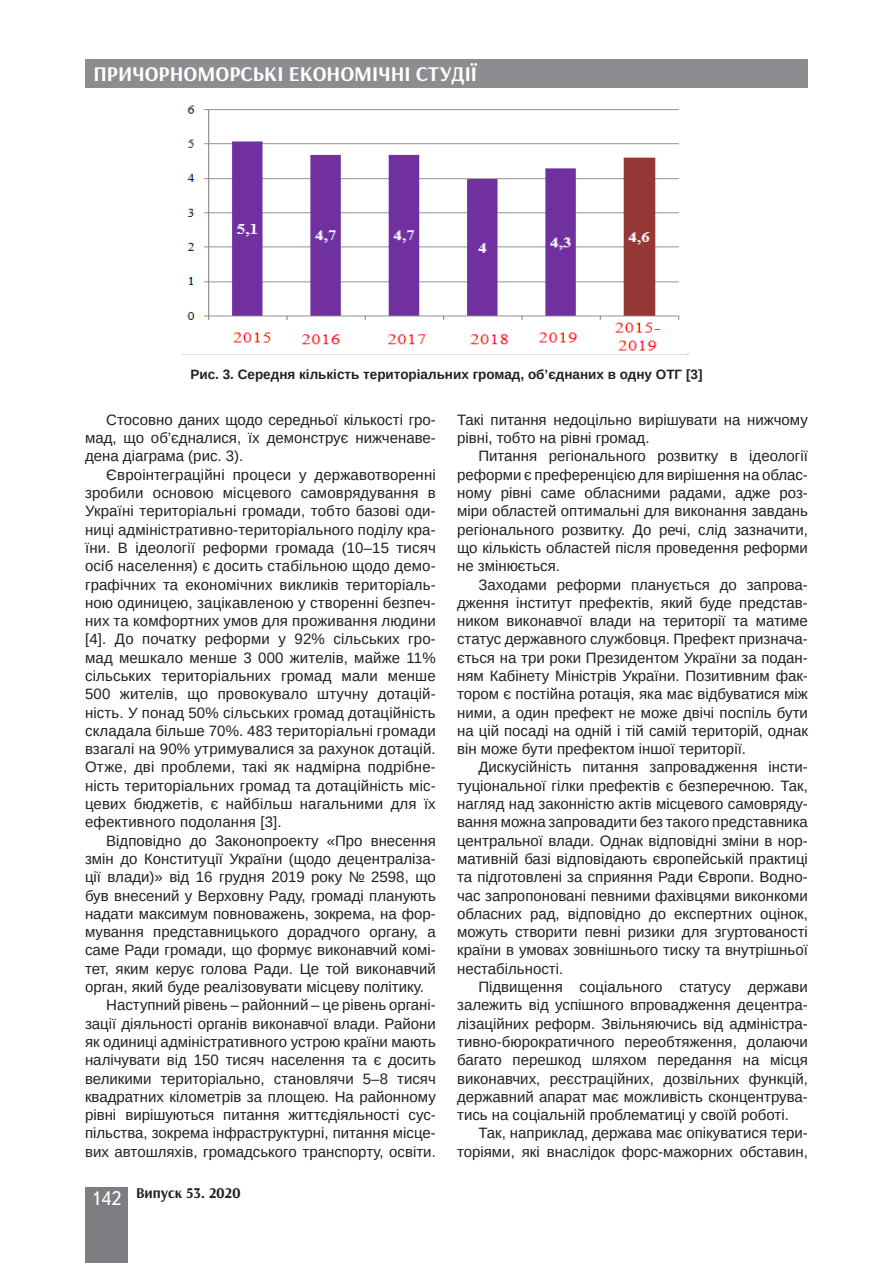
<style>
.page{position:relative;width:893px;height:1263px;background:#fff}
.page>*{position:absolute;margin:0;border:0;box-sizing:border-box;transform-origin:0 0}
.t1{font:700 21px "Arsenal";color:#fff}
.Текст_основной_G{font:15px/18.3px "Arimo";color:#231f20;text-align:justify}
.t2{font:700 15px "Arsenal";color:#231f20}
.Рисунок{font:700 13.5px "Arimo";color:#231f20}
.s1{font-family:"Ukrainian Text";font-weight:400;font-size:19.5px;color:#fff}
</style>
<div class="page">
<div style="left:85px;top:59px;width:723px;height:29px;background:#8b8d90"></div>
<div style="left:85px;top:1186px;width:43px;height:76px;background:#7c7e81"></div>
<img style="left:187px;top:105px;width:493px;height:246px">
<h1 class="t1" style="left:94px;top:61px;width:385px">ПРИЧОРНОМОРСЬКІ ЕКОНОМІЧНІ СТУДІЇ</h1>
<p class="Рисунок" style="left:190px;top:365px;width:514px">Рис. 3. Середня кількість територіальних громад, об’єднаних в одну ОТГ [3]</p>
<p class="Текст_основной_G" style="left:85px;top:411px;width:352px;text-indent:21px">Стосовно даних щодо середньої кількості гро&shy;мад, що об’єдналися, їх демонструє нижченаве&shy;дена діаграма (рис. 3).</p>
<p class="Текст_основной_G" style="left:85px;top:465px;width:352px;text-indent:21px">Євроінтеграційні процеси у державотворенні зробили основою місцевого самоврядування в Україні територіальні громади, тобто базові оди&shy;ниці адміністративно-територіального поділу кра&shy;їни. В ідеології реформи громада (10–15 тисяч осіб населення) є досить стабільною щодо демо&shy;графічних та економічних викликів територіаль&shy;ною одиницею, зацікавленою у створенні безпеч&shy;них та комфортних умов для проживання людини [4]. До початку реформи у 92% сільських гро&shy;мад мешкало менше 3 000 жителів, майже 11% сільських територіальних громад мали менше 500 жителів, що провокувало штучну дотацій&shy;ність. У понад 50% сільських громад дотаційність складала більше 70%. 483 територіальні громади взагалі на 90% утримувалися за рахунок дотацій.<br>Отже, дві проблеми, такі як надмірна подрібне&shy;ність територіальних громад та дотаційність міс&shy;цевих бюджетів, є найбільш нагальними для їх ефективного подолання [3].</p>
<p class="Текст_основной_G" style="left:85px;top:831px;width:352px;text-indent:21px">Відповідно до Законопроекту «Про внесення змін до Конституції України (щодо децентраліза&shy;ції влади)» від 16 грудня 2019 року № 2598, що був внесений у Верховну Раду, громаді планують надати максимум повноважень, зокрема, на фор&shy;мування представницького дорадчого органу, а саме Ради громади, що формує виконавчий комі&shy;тет, яким керує голова Ради. Це той виконавчий орган, який буде реалізовувати місцеву політику.</p>
<p class="Текст_основной_G" style="left:85px;top:996px;width:352px;text-indent:21px">Наступний рівень – районний – це рівень органі&shy;зації діяльності органів виконавчої влади. Райони як одиниці адміністративного устрою країни мають налічувати від 150 тисяч населення та є досить великими територіально, становлячи 5–8 тисяч квадратних кілометрів за площею. На районному рівні вирішуються питання життєдіяльності сус&shy;пільства, зокрема інфраструктурні, питання місце&shy;вих автошляхів, громадського транспорту, освіти.</p>
<p class="t2" style="left:91px;top:1183px;width:151px"><span class="s1">142</span> Випуск 53. 2020</p>
<p class="Текст_основной_G" style="left:457px;top:411px;width:352px">Такі питання недоцільно вирішувати на нижчому рівні, тобто на рівні громад.</p>
<p class="Текст_основной_G" style="left:457px;top:447px;width:352px;text-indent:21px">Питання регіонального розвитку в ідеології реформи є преференцією для вирішення на облас&shy;ному рівні саме обласними радами, адже роз&shy;міри областей оптимальні для виконання завдань регіонального розвитку. До речі, слід зазначити, що кількість областей після проведення реформи не змінюється.</p>
<p class="Текст_основной_G" style="left:457px;top:575px;width:352px;text-indent:21px">Заходами реформи планується до запрова&shy;дження інститут префектів, який буде представ&shy;ником виконавчої влади на території та матиме статус державного службовця. Префект признача&shy;ється на три роки Президентом України за подан&shy;ням Кабінету Міністрів України. Позитивним фак&shy;тором є постійна ротація, яка має відбуватися між ними, а один префект не може двічі поспіль бути на цій посаді на одній і тій самій територій, однак він може бути префектом іншої території.</p>
<p class="Текст_основной_G" style="left:457px;top:758px;width:352px;text-indent:21px">Дискусійність питання запровадження інсти&shy;туціональної гілки префектів є безперечною. Так, нагляд над законністю актів місцевого самовряду&shy;вання можна запровадити без такого представника центральної влади. Однак відповідні зміни в нор&shy;мативній базі відповідають європейській практиці та підготовлені за сприяння Ради Європи. Водно&shy;час запропоновані певними фахівцями виконкоми обласних рад, відповідно до експертних оцінок, можуть створити певні ризики для згуртованості країни в умовах зовнішнього тиску та внутрішньої нестабільності.</p>
<p class="Текст_основной_G" style="left:457px;top:978px;width:352px;text-indent:21px">Підвищення соціального статусу держави залежить від успішного впровадження децентра&shy;лізаційних реформ. Звільняючись від адміністра&shy;тивно-бюрократичного переобтяження, долаючи багато перешкод шляхом передання на місця виконавчих, реєстраційних, дозвільних функцій, державний апарат має можливість сконцентрува&shy;тись на соціальній проблематиці у своїй роботі.</p>
<p class="Текст_основной_G" style="left:457px;top:1124px;width:352px;text-align:right">Так, наприклад, держава має опікуватися тери&shy;торіями, які внаслідок форс-мажорних обставин,</p>
</div>
